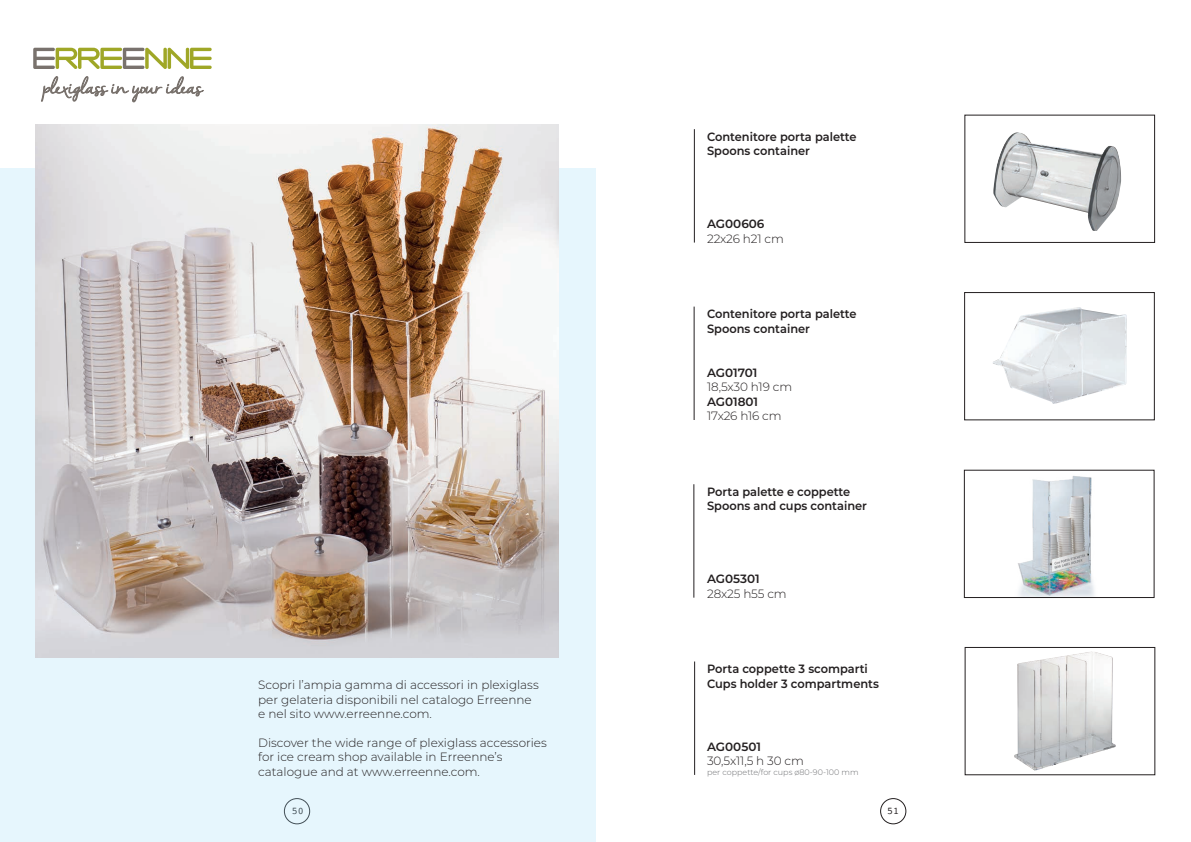
<style>
.page{position:relative;width:1191px;height:842px;background:#fff}
.page>*{position:absolute;margin:0;border:0;box-sizing:border-box;transform-origin:0 0}
.t1{font:300 12px/14.4px "Montserrat";color:#231f20}
.t2{font:600 12px/14.4px "Montserrat";color:#231f20;scale:.95 1}
.t3{font:600 12px "Montserrat";color:#231f20}
.t4{font:10px "Courier";color:#231f20}
.t5{font:300 8px "Montserrat";color:#6c6d70}
</style>
<div class="page">
<div style="left:880px;top:798px;width:26px;height:26px;border:1px solid #231f20;border-radius:50%"></div>
<div style="left:0;top:169px;width:595px;height:673px;background:#e6f6fd"></div>
<img style="left:35px;top:125px;width:524px;height:533px">
<svg style="left:33px;top:48px;width:179px;height:21px"></svg>
<svg style="left:41px;top:76px;width:163px;height:26px"></svg>
<img style="left:1018px;top:476px;width:76px;height:120px">
<div style="left:964px;top:470px;width:190px;height:128px;border:1px solid #231f20"></div>
<hr style="left:693px;top:484px;width:1px;height:114px;background:#231f20">
<img style="left:993px;top:307px;width:133px;height:97px">
<div style="left:964px;top:292px;width:190px;height:128px;border:1px solid #231f20"></div>
<hr style="left:694px;top:307px;width:1px;height:113px;background:#231f20">
<img style="left:993px;top:132px;width:128px;height:99px">
<div style="left:964px;top:115px;width:190px;height:128px;border:1px solid #231f20"></div>
<hr style="left:694px;top:129px;width:1px;height:114px;background:#231f20">
<div style="left:965px;top:647px;width:190px;height:128px;border:1px solid #231f20"></div>
<hr style="left:694px;top:661px;width:1px;height:114px;background:#231f20">
<img style="left:1014px;top:651px;width:101px;height:120px">
<p class="t2" style="left:707px;top:129px;width:159px">Contenitore porta palette<br>Spoons container</p>
<p class="t3" style="left:707px;top:215px;width:59px">AG00606</p>
<p class="t1" style="left:707px;top:231px;width:78px">22x26 h21 cm</p>
<p class="t2" style="left:707px;top:306px;width:159px">Contenitore porta palette<br>Spoons container</p>
<p class="t3" style="left:707px;top:364px;width:52px">AG01701</p>
<p class="t1" style="left:707px;top:379px;width:87px">18,5x30 h19 cm</p>
<p class="t3" style="left:707px;top:393px;width:53px">AG01801</p>
<p class="t1" style="left:707px;top:408px;width:76px">17x26 h16 cm</p>
<p class="t2" style="left:707px;top:484px;width:170px">Porta palette e coppette<br>Spoons and cups container</p>
<p class="t1" style="left:258px;top:677px;width:282px">Scopri l’ampia gamma di accessori in plexiglass per gelateria disponibili nel catalogo Erreenne e nel sito www.erreenne.com.</p>
<p class="t1" style="left:258px;top:735px;width:290px">Discover the wide range of plexiglass accessories for ice cream shop available in Erreenne’s catalogue and at www.erreenne.com.</p>
<p class="t3" style="left:707px;top:570px;width:54px">AG05301</p>
<p class="t1" style="left:707px;top:586px;width:81px">28x25 h55 cm</p>
<p class="t2" style="left:707px;top:661px;width:182px">Porta coppette 3 scomparti<br>Cups holder 3 compartments</p>
<p class="t3" style="left:707px;top:738px;width:55px">AG00501</p>
<p class="t1" style="left:707px;top:753px;width:98px">30,5x11,5 h 30 cm</p>
<p class="t5" style="left:707px;top:767px;width:153px">per coppette/for cups ø80-90-100 mm</p>
<p class="t4" style="left:292px;top:803px;width:13px">50</p>
<p class="t4" style="left:887px;top:803px;width:13px">51</p>
</div>
